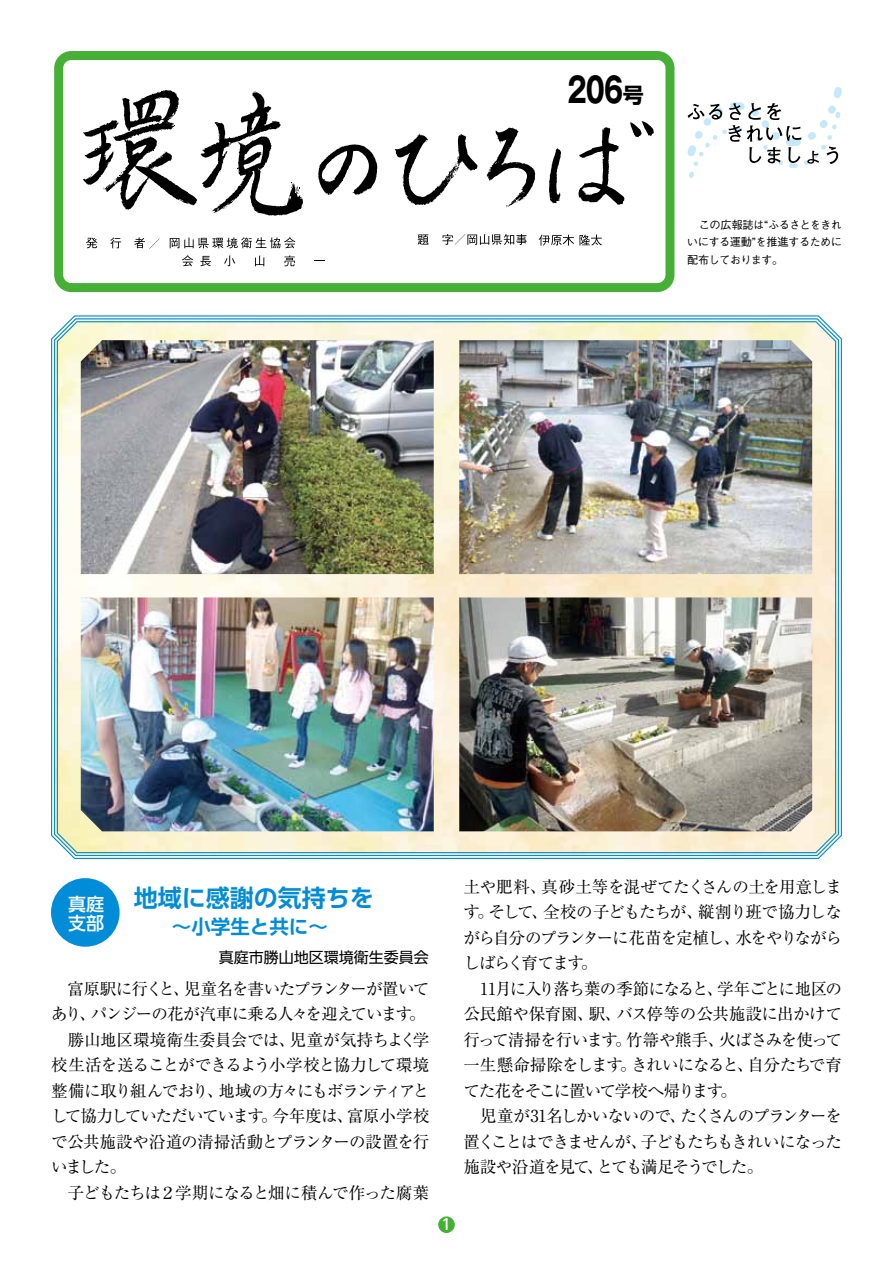
<style>
.page{position:relative;width:893px;height:1263px;background:#fff}
.page>*{position:absolute;margin:0;border:0;box-sizing:border-box;transform-origin:0 0}
.t1{font:700 34.5px "Gothic MB101 Pro";color:#000;scale:.73 1}
.t2{font:700 24px "UD Shin Go Pro De";color:#008cd6}
.t3{font:700 19.5px "UD Shin Go Pro De";color:#008cd6}
.t4{font:500 18px/19.5px "UD Shin Go Pro";color:#fff}
.t5{font:16.5px/25.5px "Ryumin Pr 5";letter-spacing:-.055em;color:#000}
.t6{font:15px "UD Shin Go Pro";color:#000}
.t7{font:500 15px "UD Shin Go Pro";color:#fff}
.t8{font:500 11.25px/17.9px "Gothic BBB Pr 5";letter-spacing:-.05em;color:#000;text-align:justify}
.s1{font-family:"Shin Go Pro";font-size:21px}
.s2{font-size:24px}
</style>
<div class="page">
<div style="left:438px;top:1216px;width:17px;height:17px;background:#45b035;border-radius:50%"></div>
<div style="left:54px;top:51px;width:620px;height:241px;border:9px solid #45b035;border-radius:13px"></div>
<svg style="left:86px;top:238px;width:11px;height:10px"></svg>
<svg style="left:110px;top:237px;width:11px;height:11px"></svg>
<svg style="left:170px;top:237px;width:125px;height:11px"></svg>
<svg style="left:182px;top:255px;width:11px;height:11px"></svg>
<svg style="left:200px;top:256px;width:11px;height:10px"></svg>
<svg style="left:224px;top:255px;width:11px;height:11px"></svg>
<svg style="left:255px;top:256px;width:10px;height:10px"></svg>
<svg style="left:284px;top:255px;width:11px;height:11px"></svg>
<svg style="left:134px;top:237px;width:26px;height:12px"></svg>
<svg style="left:418px;top:234px;width:11px;height:11px"></svg>
<svg style="left:442px;top:234px;width:85px;height:11px"></svg>
<svg style="left:687px;top:87px;width:155px;height:91px"></svg>
<svg style="left:549px;top:148px;width:12px;height:56px"></svg>
<svg style="left:578px;top:121px;width:76px;height:84px"></svg>
<svg style="left:487px;top:127px;width:48px;height:81px"></svg>
<svg style="left:395px;top:133px;width:82px;height:72px"></svg>
<svg style="left:318px;top:144px;width:59px;height:51px"></svg>
<svg style="left:83px;top:90px;width:220px;height:126px"></svg>
<svg style="left:539px;top:235px;width:63px;height:11px"></svg>
<svg style="left:56px;top:320px;width:781px;height:534px;background:#f0edd7"></svg>
<div style="left:51px;top:878px;width:69px;height:69px;background:#008cd6;border-radius:50%"></div>
<img style="left:81px;top:340px;width:353px;height:234px">
<img style="left:81px;top:597px;width:353px;height:234px">
<img style="left:459px;top:340px;width:353px;height:234px">
<img style="left:459px;top:597px;width:353px;height:234px">
<h1 class="t1" style="left:567px;top:61px;width:106px">206<span class="s1">号</span></h1>
<p class="t8" style="left:687px;top:215px;width:157px;text-indent:12px">この広報誌は“ふるさとをきれいにする運動”を推進するために配布しております。</p>
<p class="t4" style="left:68px;top:894px;width:37px">真庭支部</p>
<h2 class="t2" style="left:134px;top:878px;width:242px">地域に感謝の気持ちを</h2>
<p class="t3" style="left:116px;top:910px;width:213px"><span class="s2">　　</span> ～小学生と共に～</p>
<p class="t6" style="left:219px;top:945px;width:211px">真庭市勝山地区環境衛生委員会</p>
<p class="t5" style="left:51px;top:975px;width:380px">　富原駅に行くと、児童名を書いたプランターが置いてあり、パンジーの花が汽車に乗る人々を迎えています。　勝山地区環境衛生委員会では、児童が気持ちよく学校生活を送ることができるよう小学校と協力して環境整備に取り組んでおり、地域の方々にもボランティアとして協力していただいています。今年度は、富原小学校で公共施設や沿道の清掃活動とプランターの設置を行いました。<br>　子どもたちは２学期になると畑に積んで作った腐葉</p>
<p class="t7" style="left:442px;top:1212px;width:11px">1</p>
<p class="t5" style="left:463px;top:872px;width:380px">土や肥料、真砂土等を混ぜてたくさんの土を用意します。そして、全校の子どもたちが、縦割り班で協力しながら自分のプランターに花苗を定植し、水をやりながらしばらく育てます。<br>　11月に入り落ち葉の季節になると、学年ごとに地区の公民館や保育園、駅、バス停等の公共施設に出かけて行って清掃を行います。竹箒や熊手、火ばさみを使って一生懸命掃除をします。きれいになると、自分たちで育てた花をそこに置いて学校へ帰ります。<br>　児童が31名しかいないので、たくさんのプランターを置くことはできませんが、子どもたちもきれいになった施設や沿道を見て、とても満足そうでした。</p>
</div>
